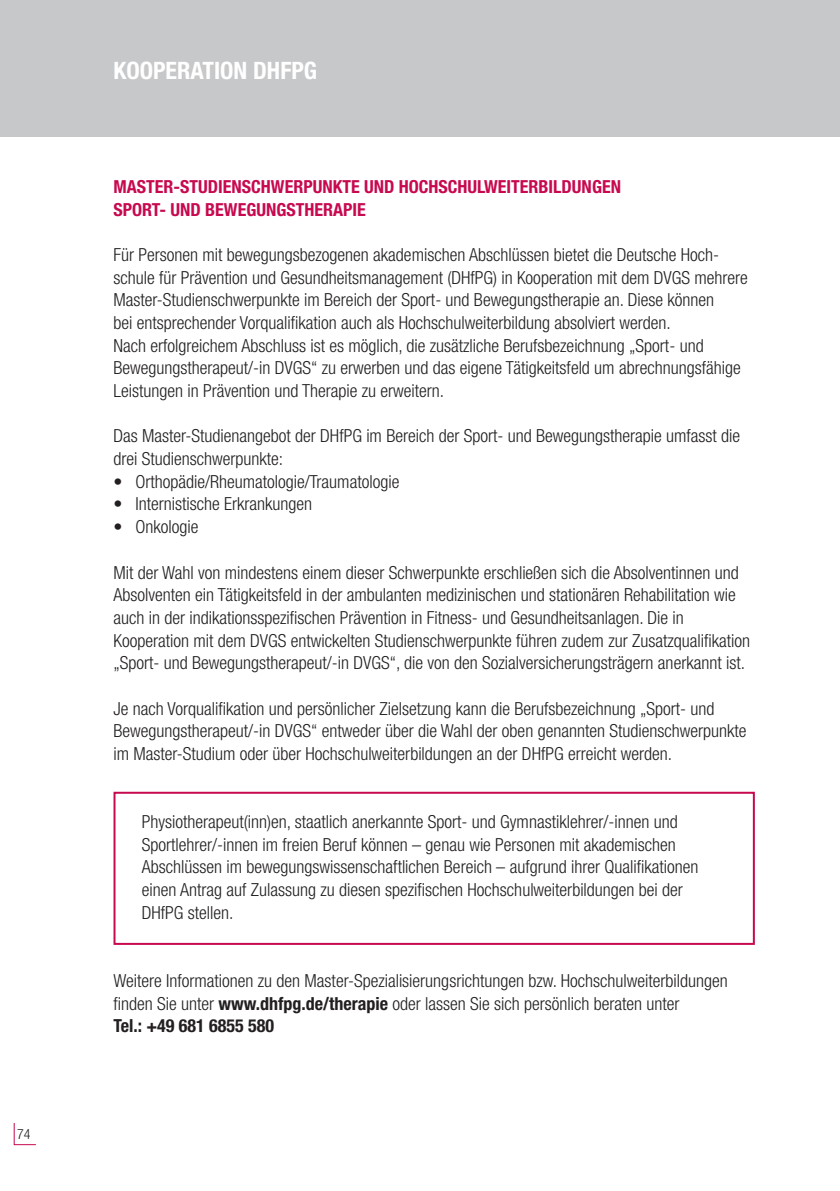
<style>
.page{position:relative;width:840px;height:1191px;background:#fff}
.page>*{position:absolute;margin:0;border:0;box-sizing:border-box;transform-origin:0 0}
.t1{font:700 condensed 24px "Helvetica Neue LT Std";color:#fff}
.t2{font:300 condensed 18px/22.6px "Helvetica Neue LT Std";color:#231f20}
.t3{font:700 condensed 18px/22.6px "Helvetica Neue LT Std";color:#c7094f}
.t4{font:300 condensed 14px "Helvetica Neue LT Std";color:#231f20}
.s1{font-weight:700}
</style>
<div class="page">
<div style="left:0;top:0;width:839px;height:136px;background:#c7c8ca"></div>
<div style="left:113px;top:791px;width:641px;height:154px;border:2px solid #c7094f"></div>
<svg style="left:13px;top:1123px;width:23px;height:22px"></svg>
<p class="t4" style="left:17px;top:1125px;width:15px">74</p>
<h1 class="t1" style="left:113px;top:56px;width:205px">KOOPERATION DHFPG</h1>
<p class="t3" style="left:113px;top:175px;width:508px">MASTER-STUDIENSCHWERPUNKTE UND HOCHSCHULWEITERBILDUNGEN<br>SPORT- UND BEWEGUNGSTHERAPIE</p>
<p class="t2" style="left:113px;top:243px;width:635px">Für Personen mit bewegungsbezogenen akademischen Abschlüssen bietet die Deutsche Hoch&shy;schule für Prävention und Gesundheitsmanagement (DHfPG) in Kooperation mit dem DVGS mehrere Master-Studienschwerpunkte im Bereich der Sport- und Bewegungstherapie an. Diese können<br>bei entsprechender Vorqualifikation auch als Hochschulweiterbildung absolviert werden.<br>Nach erfolgreichem Abschluss ist es möglich, die zusätzliche Berufsbezeichnung „Sport- und Bewegungstherapeut/-in DVGS“ zu erwerben und das eigene Tätigkeitsfeld um abrechnungsfähige Leistungen in Prävention und Therapie zu erweitern.</p>
<p class="t2" style="left:113px;top:424px;width:627px">Das Master-Studienangebot der DHfPG im Bereich der Sport- und Bewegungstherapie umfasst die drei Studienschwerpunkte:</p>
<p class="t2" style="left:113px;top:470px;width:287px">• Orthopädie/Rheumatologie/Traumatologie</p>
<p class="t2" style="left:113px;top:492px;width:200px">• Internistische Erkrankungen</p>
<p class="t2" style="left:113px;top:515px;width:86px">• Onkologie</p>
<p class="t2" style="left:113px;top:561px;width:637px">Mit der Wahl von mindestens einem dieser Schwerpunkte erschließen sich die Absolventinnen und Absolventen ein Tätigkeitsfeld in der ambulanten medizinischen und stationären Rehabilitation wie auch in der indikationsspezifischen Prävention in Fitness- und Gesundheitsanlagen. Die in Kooperation mit dem DVGS entwickelten Studienschwerpunkte führen zudem zur Zusatzqualifikation „Sport- und Bewegungstherapeut/-in DVGS“, die von den Sozialversicherungsträgern anerkannt ist.</p>
<p class="t2" style="left:113px;top:697px;width:634px">Je nach Vorqualifikation und persönlicher Zielsetzung kann die Berufsbezeichnung „Sport- und<br>Bewegungstherapeut/-in DVGS“ entweder über die Wahl der oben genannten Studienschwerpunkte im Master-Studium oder über Hochschulweiterbildungen an der DHfPG erreicht werden.</p>
<p class="t2" style="left:142px;top:810px;width:557px">Physiotherapeut(inn)en, staatlich anerkannte Sport- und Gymnastiklehrer/-innen und Sportlehrer/-innen im freien Beruf können – genau wie Personen mit akademischen Abschlüssen im bewegungswissenschaftlichen Bereich – aufgrund ihrer Qualifikationen einen Antrag auf Zulassung zu diesen spezifischen Hochschulweiterbildungen bei der DHfPG stellen.</p>
<p class="t2" style="left:113px;top:969px;width:615px">Weitere Informationen zu den Master-Spezialisierungsrichtungen bzw. Hochschulweiterbildungen finden Sie unter <span class="s1">www.dhfpg.de/therapie</span> oder lassen Sie sich persönlich beraten unter<br><span class="s1">Tel.: +49 681 6855 580</span></p>
</div>
